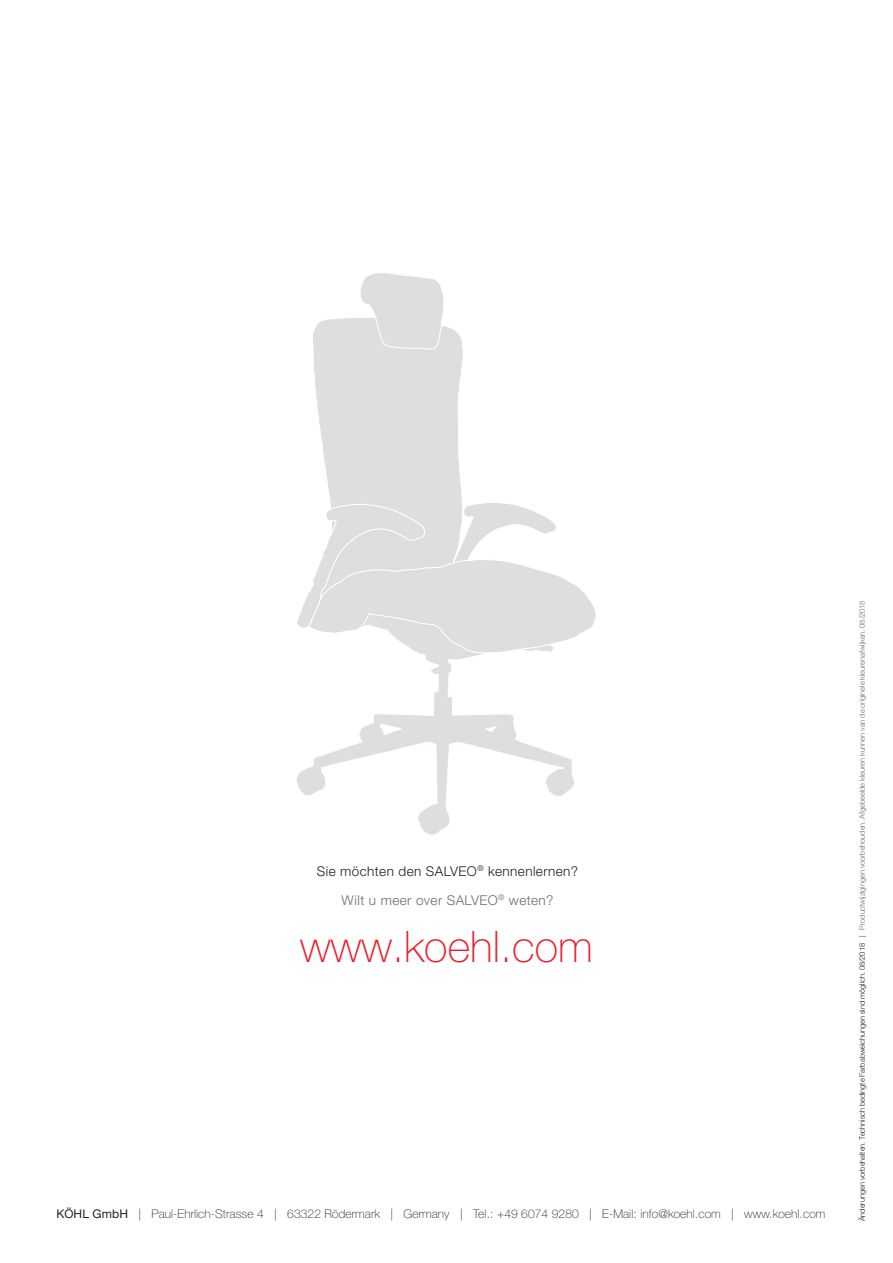
<style>
.page{position:relative;width:893px;height:1263px;background:#fff}
.page>*{position:absolute;margin:0;border:0;box-sizing:border-box;transform-origin:0 0}
.t1{font:100 43.5px "Helvetica Neue LT";color:#ee1c28}
.t2{font:300 13.5px/29.2px "Helvetica Neue LT";letter-spacing:.03em;color:#231f20;text-align:center}
.t3{font:100 12px "Helvetica Neue LT";letter-spacing:.01em;color:#231f20}
.t4{font:300 7.5px "Helvetica Neue LT";letter-spacing:-.01em;color:#6c6d70}
.s1{color:#6c6d70}
.s2{font-weight:400}
.s3{color:#231f20}
</style>
<div class="page">
<svg style="left:296px;top:318px;width:278px;height:517px"></svg>
<svg style="left:358px;top:273px;width:87px;height:77px;background:#e1e2e3"></svg>
<svg style="left:296px;top:503px;width:300px;height:163px"></svg>
<h2 class="t2" style="left:317px;top:856px;width:263px">Sie möchten den SALVEO<sup>®</sup> kennenlernen?<br><span class="s1">Wilt u meer over SALVEO</span><sup>®</sup> <span class="s1">weten?</span></h2>
<h1 class="t1" style="left:300px;top:921px;width:294px">www.koehl.com</h1>
<h3 class="t3" style="left:56px;top:1207px;width:771px"><span class="s2">KÖHL GmbH</span> | Paul-Ehrlich-Strasse 4 | 63322 Rödermark | Germany | Tel.: +49 6074 9280 | E-Mail: info@koehl.com | www.koehl.com</h3>
<p class="t4" style="left:858px;top:1221px;width:622px;rotate:-90deg"><span class="s3">Änderungen vorbehalten. Technisch bedingte Farbabweichungen sind möglich. 08/2018 |</span> Productwijzigingen voorbehouden. Afgebeelde kleuren kunnen van de originele kleurenafwijken. 08/2018</p>
</div>
